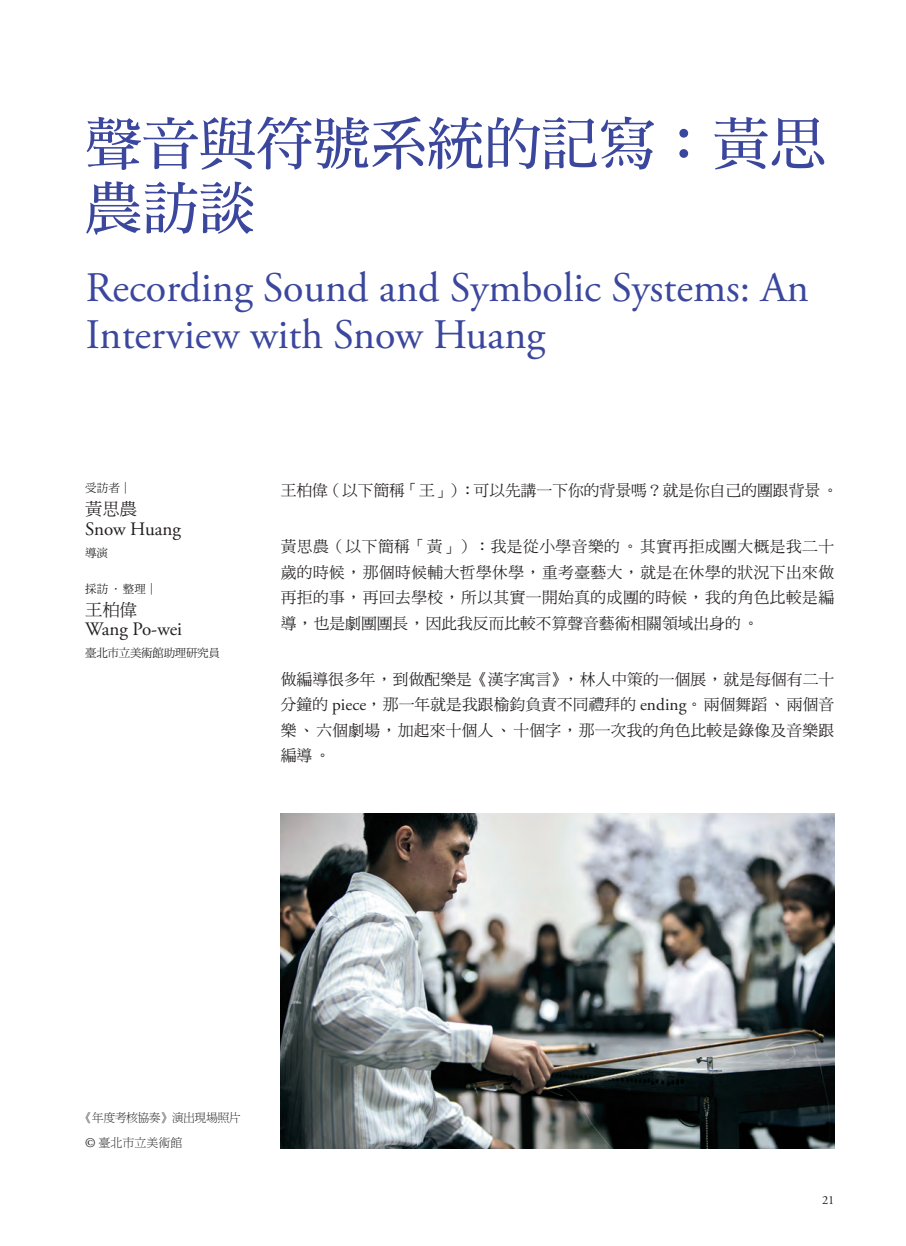
<style>
.page{position:relative;width:906px;height:1246px;background:#fff}
.page>*{position:absolute;margin:0;border:0;box-sizing:border-box;transform-origin:0 0}
.t1{font:57px/64.5px "DF Ming Std W7";color:#3b479d}
.t2{font:42px/46.5px "Adobe Garamond Pro";color:#3b479d}
.t3{font:19.05px "Adobe Garamond Pro";color:#231f20}
.t4{font:17.25px "DF Ming Std W5";color:#231f20}
.t5{font:15.75px/25.5px "DF Ming Std W5";letter-spacing:.005em;color:#231f20;text-align:justify}
.t6{font:12.3px "Adobe Garamond Pro";color:#231f20}
.t7{font:12px/25px "DF Ming Std W3";letter-spacing:-.05em;color:#231f20}
.t8{font:11.55px "DF Ming Std W5";letter-spacing:-.03em;color:#231f20}
.s1{font-family:"Adobe Garamond Pro";font-size:17.4px}
.s2{font-family:"Adobe Garamond Pro";font-size:13.2px}
</style>
<div class="page">
<img style="left:281px;top:813px;width:553px;height:335px">
<p class="t1" style="left:85px;top:110px;width:743px">聲音與符號系統的記寫：黃思農訪談</p>
<p class="t2" style="left:86px;top:266px;width:724px">Recording Sound and Symbolic Systems: An<br>Interview with Snow Huang</p>
<p class="t8" style="left:85px;top:482px;width:48px">受訪者｜</p>
<p class="t4" style="left:85px;top:499px;width:53px">黃思農</p>
<p class="t3" style="left:85px;top:517px;width:97px">Snow Huang</p>
<p class="t8" style="left:85px;top:546px;width:24px">導演</p>
<p class="t8" style="left:85px;top:582px;width:74px">採訪．整理｜</p>
<p class="t4" style="left:85px;top:600px;width:53px">王柏偉</p>
<p class="t3" style="left:85px;top:617px;width:98px">Wang Po-wei</p>
<p class="t8" style="left:85px;top:647px;width:136px">臺北市立美術館助理研究員</p>
<p class="t5" style="left:281px;top:478px;width:559px">王柏偉（以下簡稱「王」）：可以先講一下你的背景嗎？就是你自己的團跟背景。</p>
<p class="t5" style="left:281px;top:534px;width:555px">黃思農（以下簡稱「黃」）：我是從小學音樂的。其實再拒成團大概是我二十歲的時候，那個時候輔大哲學休學，重考臺藝大，就是在休學的狀況下出來做再拒的事，再回去學校，所以其實一開始真的成團的時候，我的角色比較是編導，也是劇團團長，因此我反而比較不算聲音藝術相關領域出身的。</p>
<p class="t5" style="left:281px;top:666px;width:555px">做編導很多年，到做配樂是《漢字寓言》，林人中策的一個展，就是每個有二十分鐘的 <span class="s1">piece</span>，那一年就是我跟榆鈞負責不同禮拜的 <span class="s1">ending</span>。兩個舞蹈、兩個音樂、六個劇場，加起來十個人、十個字，那一次我的角色比較是錄像及音樂跟編導。</p>
<p class="t7" style="left:85px;top:1104px;width:157px;text-indent:-5px">《年度考核協奏》演出現場照片<span class="s2">©</span> 臺北市立美術館</p>
<p class="t6" style="left:822px;top:1193px;width:14px">21</p>
</div>
